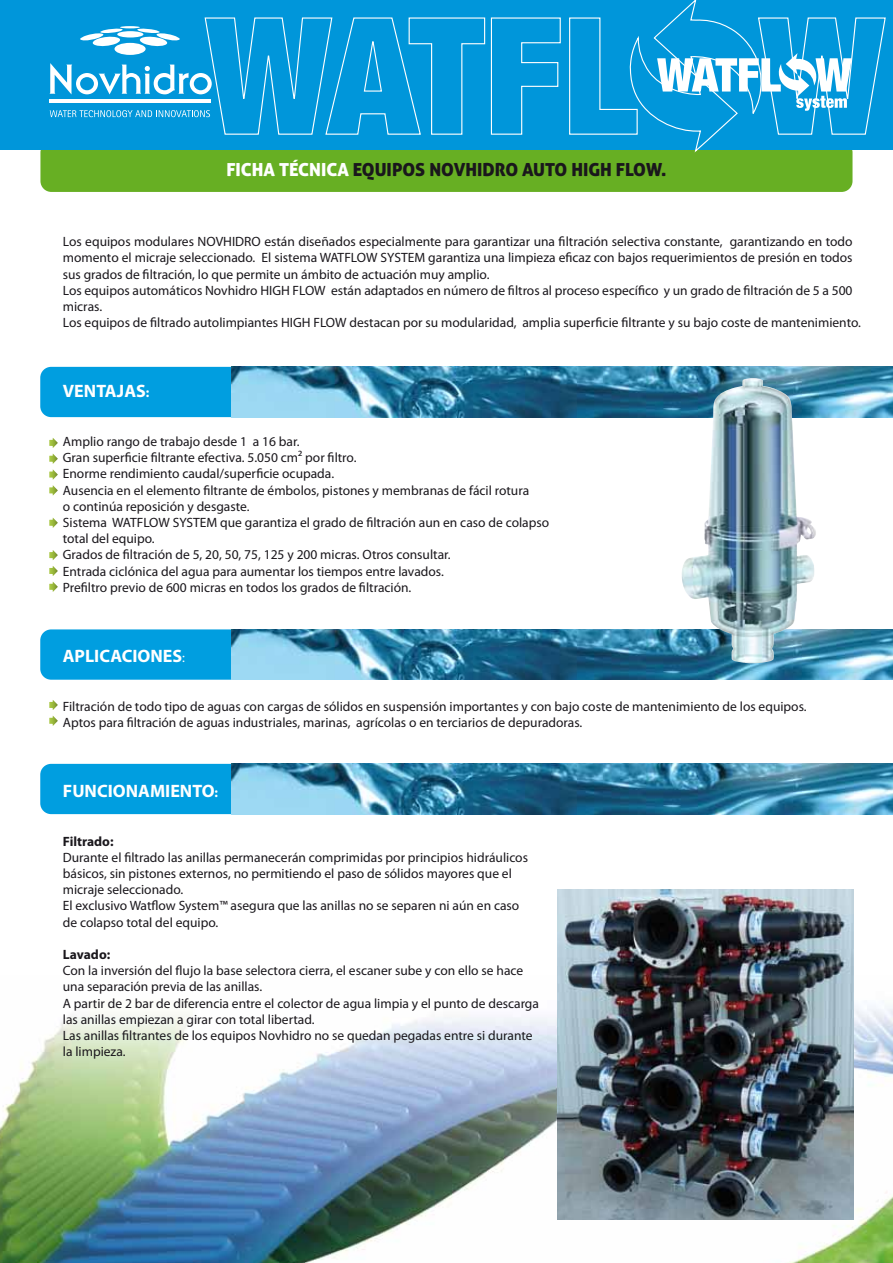
<style>
.page{position:relative;width:893px;height:1263px;background:#fff}
.page>*{position:absolute;margin:0;border:0;box-sizing:border-box;transform-origin:0 0}
.t1{font:18px "Aller Display";color:#1a171c}
.t2{font:700 18px "Myriad Pro";color:#fff}
.t3{font:13.5px/16.2px "Myriad Pro";color:#1a171c}
.t4{font:700 13.5px "Myriad Pro";color:#1a171c}
.s1{color:#fff}
.s2{font-size:13.5px}
.s3{font-weight:400;font-size:13.5px}
</style>
<div class="page">
<img style="left:0;top:975px;width:893px;height:288px">
<div style="left:40px;top:142px;width:812px;height:50px;background:#67af23;border-radius:11px"></div>
<div style="left:0;top:0;width:893px;height:150px;background:#0096da"></div>
<div style="left:40px;top:629px;width:192px;height:51px;background:#009ee0"></div>
<img style="left:232px;top:629px;width:661px;height:51px">
<div style="left:40px;top:367px;width:192px;height:50px;background:#009ee0"></div>
<img style="left:232px;top:367px;width:661px;height:50px">
<div style="left:40px;top:764px;width:192px;height:50px;background:#009ee0"></div>
<img style="left:232px;top:764px;width:661px;height:50px">
<svg style="left:49px;top:17px;width:512px;height:118px"></svg>
<svg style="left:49px;top:438px;width:9px;height:10px"></svg>
<svg style="left:49px;top:454px;width:9px;height:41px"></svg>
<svg style="left:49px;top:518px;width:9px;height:10px"></svg>
<svg style="left:49px;top:550px;width:9px;height:10px"></svg>
<svg style="left:49px;top:566px;width:9px;height:10px"></svg>
<svg style="left:49px;top:582px;width:9px;height:10px"></svg>
<svg style="left:49px;top:700px;width:9px;height:10px"></svg>
<svg style="left:49px;top:716px;width:9px;height:10px"></svg>
<svg style="left:569px;top:0;width:317px;height:154px"></svg>
<img style="left:680px;top:378px;width:137px;height:286px">
<img style="left:557px;top:889px;width:296px;height:331px">
<h1 class="t1" style="left:226px;top:158px;width:442px"><span class="s1">FICHA TÉCNICA</span> EQUIPOS NOVHIDRO AUTO HIGH FLOW.</h1>
<p class="t3" style="left:63px;top:234px;width:800px">Los equipos modulares NOVHIDRO están diseñados especialmente para garantizar una filtración selectiva constante, garantizando en todo momento el micraje seleccionado. El sistema WATFLOW SYSTEM garantiza una limpieza eficaz con bajos requerimientos de presión en todos sus grados de filtración, lo que permite un ámbito de actuación muy amplio.<br>Los equipos automáticos Novhidro HIGH FLOW están adaptados en número de filtros al proceso específico y un grado de filtración de 5 a 500 micras.<br>Los equipos de filtrado autolimpiantes HIGH FLOW destacan por su modularidad, amplia superficie filtrante y su bajo coste de mantenimiento.</p>
<h1 class="t2" style="left:63px;top:381px;width:88px">VENTAJAS<span class="s2">:</span></h1>
<p class="t3" style="left:63px;top:434px;width:488px">Amplio rango de trabajo desde 1 a 16 bar.<br>Gran superficie filtrante efectiva. 5.050 cm² por filtro.<br>Enorme rendimiento caudal/superficie ocupada.<br>Ausencia en el elemento filtrante de émbolos, pistones y membranas de fácil rotura<br>o continúa reposición y desgaste.<br>Sistema WATFLOW SYSTEM que garantiza el grado de filtración aun en caso de colapso total del equipo.<br>Grados de filtración de 5, 20, 50, 75, 125 y 200 micras. Otros consultar.<br>Entrada ciclónica del agua para aumentar los tiempos entre lavados.<br>Prefiltro previo de 600 micras en todos los grados de filtración.</p>
<h1 class="t2" style="left:63px;top:646px;width:124px">APLICACIONES<span class="s3">:</span></h1>
<p class="t3" style="left:63px;top:698px;width:745px">Filtración de todo tipo de aguas con cargas de sólidos en suspensión importantes y con bajo coste de mantenimiento de los equipos.<br>Aptos para filtración de aguas industriales, marinas, agrícolas o en terciarios de depuradoras.</p>
<h1 class="t2" style="left:63px;top:781px;width:157px">FUNCIONAMIENTO<span class="s2">:</span></h1>
<p class="t4" style="left:63px;top:833px;width:52px">Filtrado:</p>
<p class="t3" style="left:63px;top:849px;width:467px">Durante el filtrado las anillas permanecerán comprimidas por principios hidráulicos básicos, sin pistones externos, no permitiendo el paso de sólidos mayores que el micraje seleccionado.<br>El exclusivo Watflow System™ asegura que las anillas no se separen ni aún en caso de colapso total del equipo.</p>
<p class="t4" style="left:63px;top:947px;width:49px">Lavado:</p>
<p class="t3" style="left:63px;top:963px;width:478px">Con la inversión del flujo la base selectora cierra, el escaner sube y con ello se hace una separación previa de las anillas.<br>A partir de 2 bar de diferencia entre el colector de agua limpia y el punto de descarga las anillas empiezan a girar con total libertad.<br>Las anillas filtrantes de los equipos Novhidro no se quedan pegadas entre si durante la limpieza.</p>
</div>
